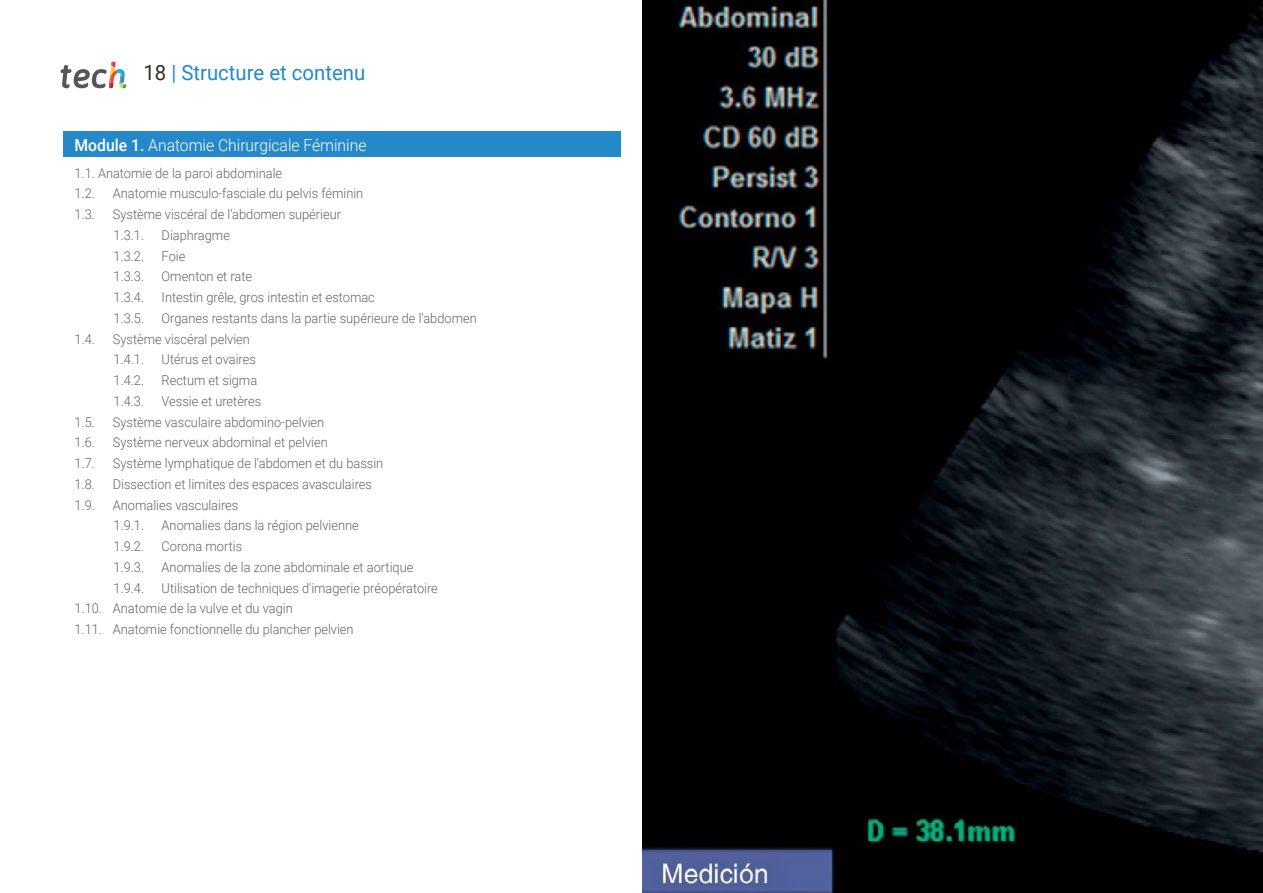
<style>
.page{position:relative;width:1263px;height:893px;background:#fff}
.page>*{position:absolute;margin:0;border:0;box-sizing:border-box;transform-origin:0 0}
.t1{font:21px "Roboto";color:#2488c9}
.t2{font:300 16.5px "Roboto";color:#fff;scale:.95 1}
.t3{font:300 13.5px/20.7px "Roboto";color:#61646a;scale:.95 1}
.s1{color:#312e20}
.s2{font-weight:500}
</style>
<div class="page">
<div style="left:64px;top:132px;width:557px;height:25px;background:#2488c9"></div>
<img style="left:642px;top:0;width:621px;height:893px">
<svg style="left:61px;top:62px;width:65px;height:27px"></svg>
<h1 class="t1" style="left:144px;top:57px;width:223px"><span class="s1">18</span> | Structure et contenu</h1>
<p class="t2" style="left:75px;top:133px;width:309px"><span class="s2">Module 1.</span> Anatomie Chirurgicale Féminine</p>
<p class="t3" style="left:75px;top:162px;width:220px">1.1. Anatomie de la paroi abdominale<br>1.2.</p>
<p class="t3" style="left:113px;top:183px;width:265px">Anatomie musculo-fasciale du pelvis féminin</p>
<p class="t3" style="left:75px;top:204px;width:23px">1.3.</p>
<p class="t3" style="left:113px;top:204px;width:242px">Système viscéral de l'abdomen supérieur<br>1.3.1.</p>
<p class="t3" style="left:162px;top:224px;width:73px">Diaphragme</p>
<p class="t3" style="left:114px;top:245px;width:34px">1.3.2.</p>
<p class="t3" style="left:162px;top:245px;width:27px">Foie</p>
<p class="t3" style="left:114px;top:266px;width:34px">1.3.3.</p>
<p class="t3" style="left:162px;top:266px;width:97px">Omenton et rate</p>
<p class="t3" style="left:114px;top:287px;width:34px">1.3.4.</p>
<p class="t3" style="left:162px;top:287px;width:226px">Intestin grêle, gros intestin et estomac</p>
<p class="t3" style="left:114px;top:307px;width:34px">1.3.5.</p>
<p class="t3" style="left:162px;top:307px;width:333px">Organes restants dans la partie supérieure de l'abdomen</p>
<p class="t3" style="left:75px;top:328px;width:23px">1.4.</p>
<p class="t3" style="left:113px;top:328px;width:146px">Système viscéral pelvien<br>1.4.1.</p>
<p class="t3" style="left:162px;top:349px;width:101px">Utérus et ovaires</p>
<p class="t3" style="left:114px;top:370px;width:34px">1.4.2.</p>
<p class="t3" style="left:162px;top:370px;width:102px">Rectum et sigma</p>
<p class="t3" style="left:114px;top:390px;width:34px">1.4.3.</p>
<p class="t3" style="left:162px;top:390px;width:106px">Vessie et uretères</p>
<p class="t3" style="left:75px;top:411px;width:23px">1.5.</p>
<p class="t3" style="left:113px;top:411px;width:224px">Système vasculaire abdomino-pelvien</p>
<p class="t3" style="left:75px;top:432px;width:23px">1.6.</p>
<p class="t3" style="left:113px;top:432px;width:228px">Système nerveux abdominal et pelvien</p>
<p class="t3" style="left:75px;top:453px;width:23px">1.7.</p>
<p class="t3" style="left:113px;top:453px;width:286px">Système lymphatique de l'abdomen et du bassin</p>
<p class="t3" style="left:75px;top:473px;width:23px">1.8.</p>
<p class="t3" style="left:113px;top:473px;width:274px">Dissection et limites des espaces avasculaires</p>
<p class="t3" style="left:75px;top:494px;width:23px">1.9.</p>
<p class="t3" style="left:113px;top:494px;width:134px">Anomalies vasculaires<br>1.9.1.</p>
<p class="t3" style="left:162px;top:515px;width:209px">Anomalies dans la région pelvienne</p>
<p class="t3" style="left:114px;top:536px;width:34px">1.9.2.</p>
<p class="t3" style="left:162px;top:536px;width:86px">Corona mortis</p>
<p class="t3" style="left:114px;top:556px;width:34px">1.9.3.</p>
<p class="t3" style="left:162px;top:556px;width:266px">Anomalies de la zone abdominale et aortique</p>
<p class="t3" style="left:114px;top:577px;width:34px">1.9.4.</p>
<p class="t3" style="left:75px;top:577px;width:384px;text-indent:87px">Utilisation de techniques d'imagerie préopératoire<br>1.10. Anatomie de la vulve et du vagin<br>1.11. Anatomie fonctionnelle du plancher pelvien</p>
</div>
